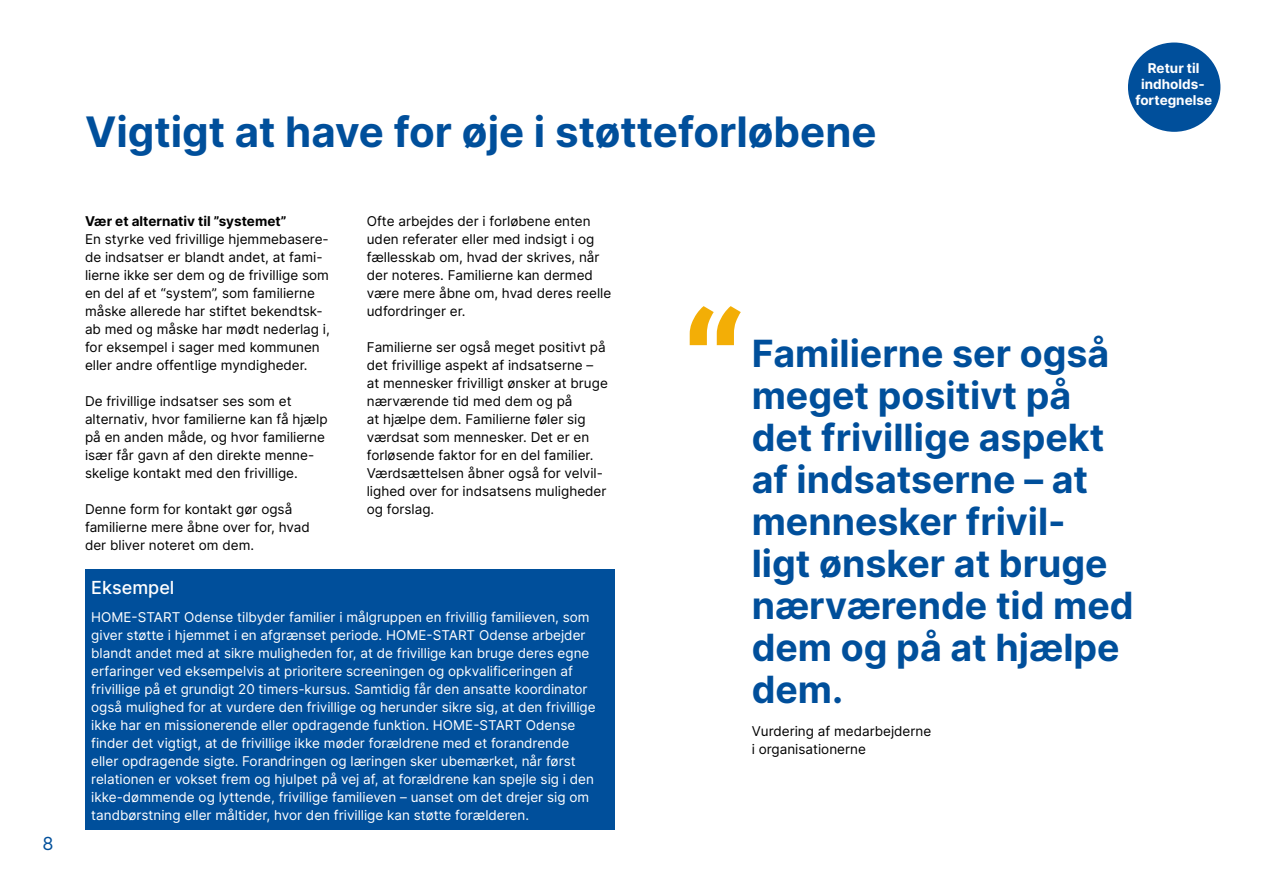
<style>
.page{position:relative;width:1263px;height:893px;background:#fff}
.page>*{position:absolute;margin:0;border:0;box-sizing:border-box;transform-origin:0 0}
.t1{font:700 42px "Inter";color:#004f9b}
.t2{font:700 37.5px/42px "Inter";color:#004f9b}
.t3{font:18px "Inter Medium 2";color:#fff}
.t4{font:18px "Inter";color:#004f9b}
.t5{font:13.5px/18px "Inter";color:#000}
.t6{font:13.5px/18px "Inter";color:#fff}
.t7{font:700 13.5px/16.2px "Inter";color:#fff;text-align:center}
.t8{font:700 13.5px "Inter";color:#000}
.s1{font-family:"Inter Regular 2"}
</style>
<div class="page">
<div style="left:1128px;top:43px;width:92px;height:89px;background:#004f9b;border-radius:50%"></div>
<div style="left:85px;top:569px;width:529px;height:260px;background:#004f9b"></div>
<svg style="left:690px;top:306px;width:51px;height:39px"></svg>
<h3 class="t4" style="left:43px;top:831px;width:13px">8</h3>
<h1 class="t1" style="left:85px;top:101px;width:793px">Vigtigt at have for øje i støtteforløbene</h1>
<p class="t7" style="left:1135px;top:60px;width:78px">Retur til indholds&shy;fortegnelse</p>
<h3 class="t8" style="left:85px;top:211px;width:203px">Vær et alternativ til ”systemet”</h3>
<p class="t5" style="left:85px;top:229px;width:246px">En styrke ved frivillige hjemmebasere&shy;de indsatser er blandt andet, at fami&shy;lierne ikke ser dem og de frivillige som en del af et “system”, som familierne måske allerede har stiftet bekendtsk&shy;ab med og måske har mødt nederlag i, for eksempel i sager med kommunen eller andre offentlige myndigheder.</p>
<p class="t5" style="left:85px;top:391px;width:244px">De frivillige indsatser ses som et alternativ, hvor familierne kan få hjælp på en anden måde, og hvor familierne især får gavn af den direkte menne&shy;skelige kontakt med den frivillige.</p>
<p class="t5" style="left:85px;top:499px;width:226px">Denne form for kontakt gør også familierne mere åbne over for, hvad der bliver noteret om dem.</p>
<p class="t5" style="left:367px;top:211px;width:246px">Ofte arbejdes der i forløbene enten uden referater eller med indsigt i og fællesskab om, hvad der skrives, når der noteres. Familierne kan dermed være mere åbne om, hvad deres reelle udfordringer er.</p>
<p class="t5" style="left:367px;top:337px;width:243px">Familierne ser også meget positivt på det frivillige aspekt af indsatserne – at mennesker frivilligt ønsker at bruge nærværende tid med dem og på<br>at hjælpe dem. Familierne føler sig værdsat som mennesker. Det er en forløsende faktor for en del familier.<br>Værdsættelsen åbner også for velvil&shy;lighed over for indsatsens muligheder og forslag.</p>
<p class="t3" style="left:91px;top:574px;width:85px">Eksempel</p>
<p class="t6" style="left:91px;top:608px;width:506px"><span class="s1">HOME-START</span> Odense tilbyder familier i målgruppen en frivillig familieven, som <span class="s1">giver støtte i hjemmet i en afgrænset periode. HOME-START Odense arbejder </span>blandt andet med at sikre muligheden for, at de frivillige kan bruge deres egne erfaringer ved eksempelvis at prioritere screeningen og opkvalificeringen af frivillige på et grundigt 20 timers-kursus. Samtidig får den ansatte koordinator også mulighed for at vurdere den frivillige og herunder sikre sig, at den frivillige ikke har en missionerende eller opdragende funktion. <span class="s1">HOME-START</span> Odense finder det vigtigt, at de frivillige ikke møder forældrene med et forandrende eller opdragende sigte. Forandringen og læringen sker ubemærket, når først relationen er vokset frem og hjulpet på vej af, at forældrene kan spejle sig i den ikke-dømmende og lyttende, frivillige familieven – uanset om det drejer sig om tandbørstning eller måltider, hvor den frivillige kan støtte forælderen.</p>
<p class="t2" style="left:752px;top:331px;width:383px">Familierne ser også meget positivt på det frivillige aspekt af indsatserne – at mennesker frivil&shy;ligt ønsker at bruge nærværende tid med dem og på at hjælpe dem.</p>
<p class="t5" style="left:752px;top:721px;width:181px">Vurdering af medarbejderne i organisationerne</p>
</div>
